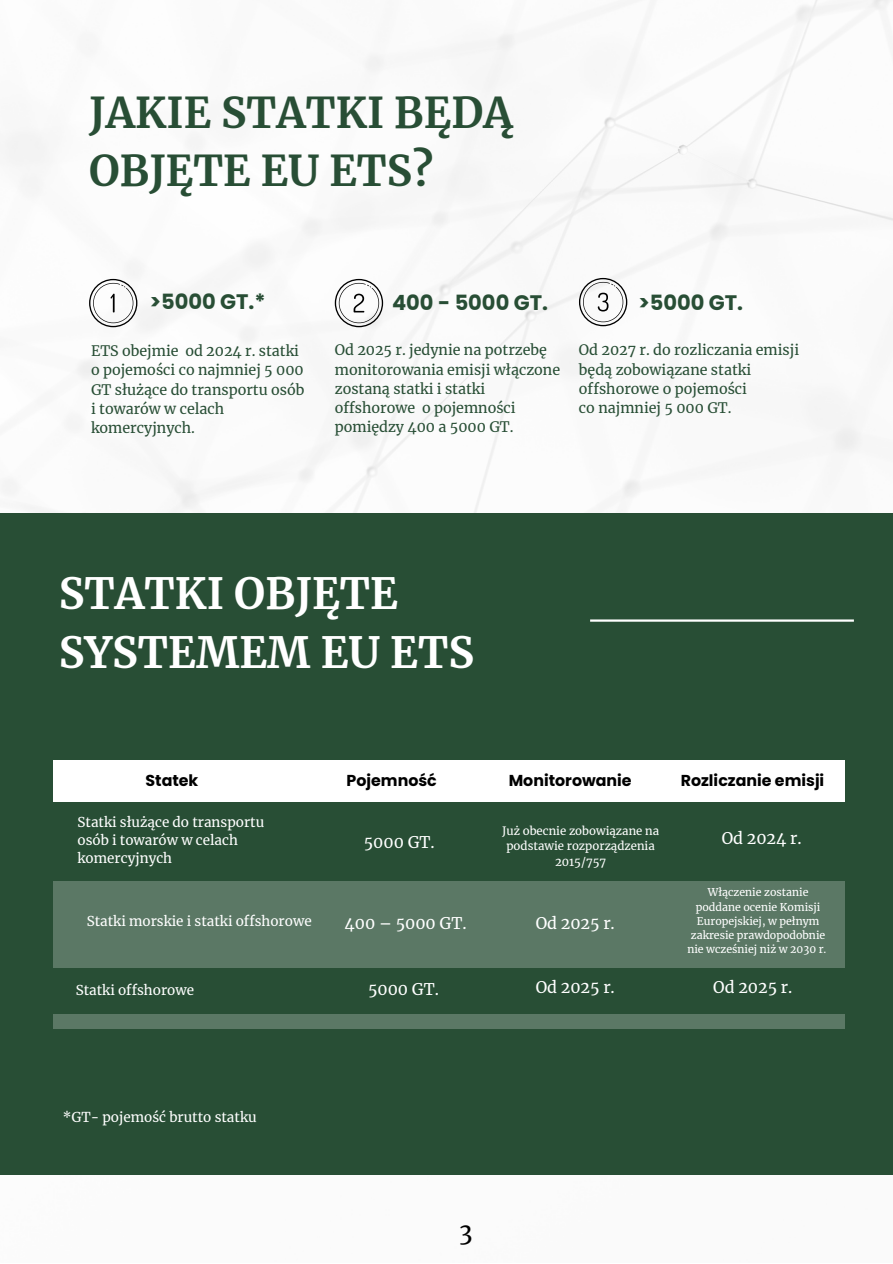
<style>
.page{position:relative;width:893px;height:1264px;background:#fff}
.page>*{position:absolute;margin:0;border:0;box-sizing:border-box;transform-origin:0 0}
.t1{font:700 42.6px/58.5px "Merriweather";color:#fff}
.t2{font:700 42px/58.5px "Merriweather";color:#284e35}
.t3{font:24px "Merriweather";color:#000}
.t4{font:700 21px "Poppins";color:#284e35}
.t5{font:15.9px "Merriweather";color:#fff}
.t6{font:700 15.9px "Poppins";color:#000}
.t7{font:14.25px/19px "Merriweather";color:#284e35}
.t8{font:13.5px/18px "Merriweather";color:#fff}
.t9{font:11.4px/15.1px "Merriweather";color:#fff;text-align:center}
.t10{font:10.65px/14.1px "Merriweather";color:#fff;text-align:center}
</style>
<div class="page">
<img style="left:0;top:0;width:892px;height:1175px">
<div style="left:0;top:513px;width:892px;height:661px;background:#284e35"></div>
<svg style="left:335px;top:279px;width:48px;height:48px"></svg>
<svg style="left:89px;top:279px;width:48px;height:48px"></svg>
<svg style="left:579px;top:278px;width:48px;height:48px"></svg>
<hr style="left:590px;top:619px;width:263px;height:2px;background:#fff">
<div style="left:53px;top:760px;width:791px;height:42px;background:#fff"></div>
<div style="left:53px;top:881px;width:791px;height:86px;background:#5b7865"></div>
<div style="left:53px;top:1014px;width:791px;height:14px;background:#5b7865"></div>
<p class="t2" style="left:89px;top:84px;width:425px">JAKIE STATKI BĘDĄ<br>OBJĘTE EU ETS?</p>
<p class="t4" style="left:150px;top:287px;width:117px">&gt;5000 GT.*</p>
<p class="t4" style="left:392px;top:288px;width:157px">400 - 5000 GT.</p>
<p class="t7" style="left:335px;top:341px;width:227px">Od 2025 r. jedynie na potrzebę monitorowania emisji włączone zostaną statki i statki offshorowe o pojemności pomiędzy 400 a 5000 GT.</p>
<p class="t7" style="left:579px;top:341px;width:221px">Od 2027 r. do rozliczania emisji będą zobowiązane statki offshorowe o pojemości</p>
<p class="t4" style="left:638px;top:288px;width:106px">&gt;5000 GT.</p>
<p class="t7" style="left:91px;top:342px;width:209px">ETS obejmie od 2024 r. statki</p>
<p class="t7" style="left:91px;top:361px;width:215px">o pojemości co najmniej 5 000<br>GT służące do transportu osób</p>
<p class="t7" style="left:91px;top:399px;width:135px">i towarów w celach komercyjnych.</p>
<p class="t7" style="left:579px;top:398px;width:154px">co najmniej 5 000 GT.</p>
<p class="t1" style="left:59px;top:564px;width:417px">STATKI OBJĘTE<br>SYSTEMEM EU ETS</p>
<p class="t6" style="left:145px;top:769px;width:54px">Statek</p>
<p class="t6" style="left:346px;top:769px;width:92px">Pojemność</p>
<p class="t6" style="left:508px;top:769px;width:124px">Monitorowanie</p>
<p class="t6" style="left:680px;top:769px;width:145px">Rozliczanie emisji</p>
<p class="t8" style="left:77px;top:813px;width:188px">Statki służące do transportu osób i towarów w celach komercyjnych</p>
<p class="t9" style="left:502px;top:823px;width:158px">Już obecnie zobowiązane na podstawie rozporządzenia<br>2015/757</p>
<p class="t5" style="left:364px;top:832px;width:72px">5000 GT.</p>
<p class="t5" style="left:721px;top:827px;width:81px">Od 2024 r.</p>
<p class="t8" style="left:87px;top:912px;width:226px">Statki morskie i statki offshorowe</p>
<p class="t5" style="left:344px;top:913px;width:123px">400 – 5000 GT.</p>
<p class="t5" style="left:535px;top:913px;width:81px">Od 2025 r.</p>
<p class="t10" style="left:687px;top:885px;width:140px">Włączenie zostanie poddane ocenie Komisji<br>Europejskiej, w pełnym zakresie prawdopodobnie nie wcześniej niż w 2030 r.</p>
<p class="t8" style="left:76px;top:981px;width:120px">Statki offshorowe</p>
<p class="t5" style="left:368px;top:979px;width:72px">5000 GT.</p>
<p class="t5" style="left:535px;top:977px;width:81px">Od 2025 r.</p>
<p class="t5" style="left:713px;top:977px;width:81px">Od 2025 r.</p>
<p class="t8" style="left:63px;top:1107px;width:195px">*GT- pojemość brutto statku</p>
<p class="t3" style="left:459px;top:1217px;width:15px">3</p>
</div>
